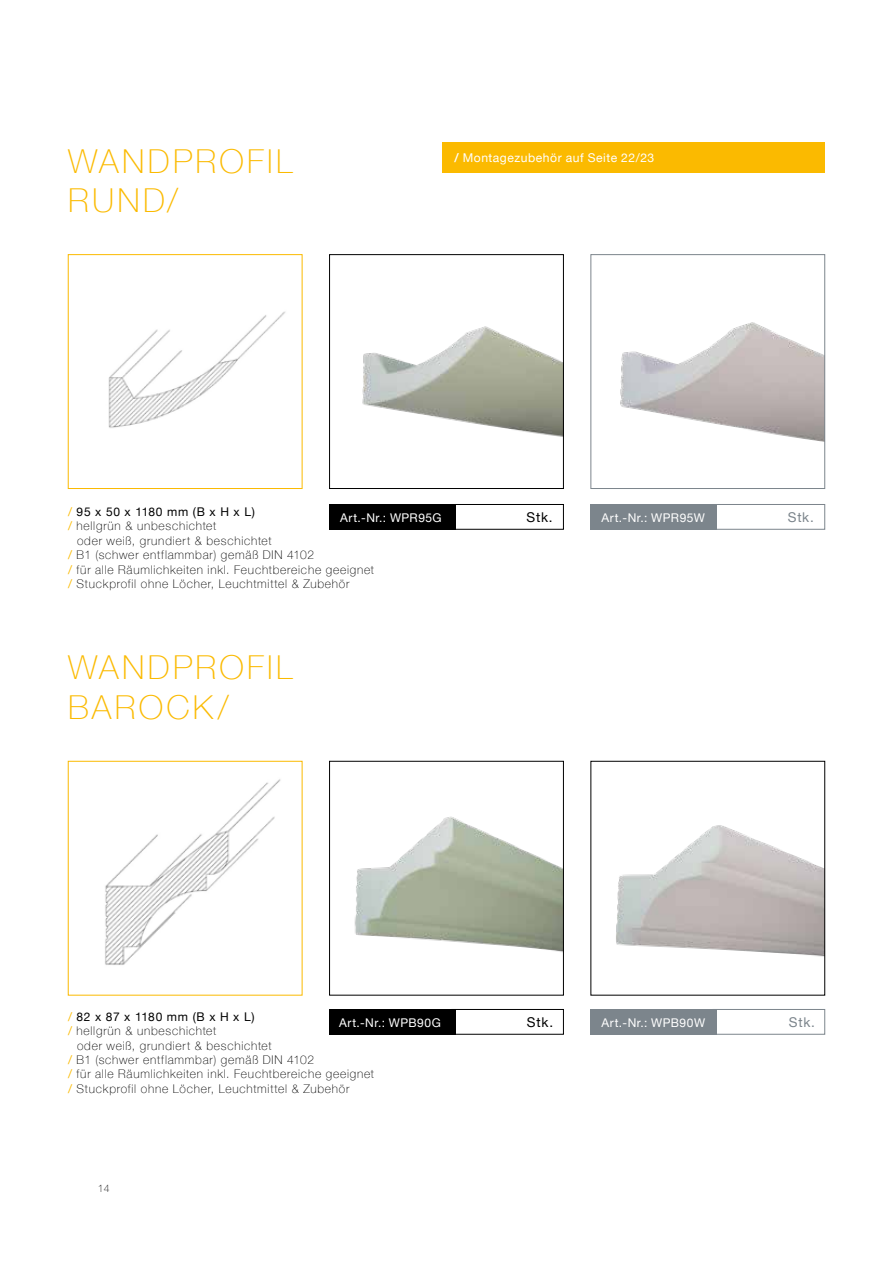
<style>
.page{position:relative;width:893px;height:1263px;background:#fff}
.page>*{position:absolute;margin:0;border:0;box-sizing:border-box;transform-origin:0 0}
.t1{font:100 33px/39.6px "Helvetica Neue";letter-spacing:.095em;color:#fbba00}
.t2{font:13.5px "Helvetica Neue";letter-spacing:.06em;color:#000}
.t3{font:13.5px "Helvetica Neue";letter-spacing:.06em;color:#7c858c}
.t4{font:12.15px "Helvetica Neue";letter-spacing:.045em;color:#fff}
.t5{font:100 12px/14.4px "Helvetica Neue";letter-spacing:.065em;color:#000}
.t6{font:12px "Helvetica Neue";letter-spacing:.04em;color:#fff}
.t7{font:100 10.5px "Helvetica Neue";color:#000}
.s1{font-weight:500}
.s2{font-weight:400;color:#fbba00}
.s3{font-weight:400}
</style>
<div class="page">
<img style="left:108px;top:311px;width:178px;height:117px">
<div style="left:68px;top:254px;width:234px;height:235px;border:1px solid #fbba00"></div>
<img style="left:362px;top:326px;width:200px;height:111px">
<div style="left:329px;top:254px;width:235px;height:235px;border:1px solid #000"></div>
<img style="left:620px;top:322px;width:203px;height:120px">
<div style="left:591px;top:254px;width:234px;height:235px;border:1px solid #7c858c"></div>
<div style="left:329px;top:504px;width:127px;height:25px;background:#000"></div>
<div style="left:452px;top:504px;width:112px;height:25px;border:1px solid #000"></div>
<div style="left:591px;top:504px;width:126px;height:25px;background:#7c858c"></div>
<div style="left:713px;top:504px;width:112px;height:25px;border:1px solid #7c858c"></div>
<img style="left:105px;top:779px;width:176px;height:186px">
<img style="left:354px;top:816px;width:208px;height:136px">
<div style="left:329px;top:761px;width:235px;height:234px;border:1px solid #000"></div>
<img style="left:616px;top:825px;width:207px;height:132px">
<div style="left:591px;top:761px;width:234px;height:234px;border:1px solid #000"></div>
<div style="left:329px;top:1009px;width:127px;height:25px;background:#000"></div>
<div style="left:452px;top:1009px;width:112px;height:25px;border:1px solid #000"></div>
<div style="left:591px;top:1009px;width:126px;height:25px;background:#7c858c"></div>
<div style="left:713px;top:1009px;width:112px;height:25px;border:1px solid #7c858c"></div>
<div style="left:442px;top:142px;width:383px;height:31px;background:#fbba00"></div>
<h1 class="t1" style="left:68px;top:140px;width:226px">WANDPROFIL<br>RUND/</h1>
<p class="t4" style="left:454px;top:148px;width:201px"><span class="s1">/</span> Montagezubehör auf Seite 22/23</p>
<p class="t5" style="left:68px;top:504px;width:188px"><span class="s2">/</span> <span class="s3">95 x 50 x 1180 mm (B x H x L) </span><span class="s2">/</span> hellgrün &amp; unbeschichtet</p>
<p class="t5" style="left:68px;top:533px;width:307px;text-indent:9px">oder weiß, grundiert &amp; beschichtet<br><span class="s2">/</span> B1 (schwer entflammbar) gemäß DIN 4102<br><span class="s2">/</span> für alle Räumlichkeiten inkl. Feuchtbereiche geeignet <span class="s2">/</span> Stuckprofil ohne Löcher, Leuchtmittel &amp; Zubehör</p>
<p class="t6" style="left:340px;top:509px;width:103px">Art.-Nr.: WPR95G</p>
<p class="t2" style="left:526px;top:507px;width:28px">Stk.</p>
<p class="t6" style="left:601px;top:509px;width:105px">Art.-Nr.: WPR95W</p>
<p class="t3" style="left:788px;top:507px;width:28px">Stk.</p>
<h1 class="t1" style="left:68px;top:646px;width:226px">WANDPROFIL<br>BAROCK/</h1>
<p class="t5" style="left:68px;top:1009px;width:188px"><span class="s2">/</span> <span class="s3">82 x 87 x 1180 mm (B x H x L) </span><span class="s2">/</span> hellgrün &amp; unbeschichtet</p>
<p class="t5" style="left:68px;top:1037px;width:307px;text-indent:9px">oder weiß, grundiert &amp; beschichtet<br><span class="s2">/</span> B1 (schwer entflammbar) gemäß DIN 4102<br><span class="s2">/</span> für alle Räumlichkeiten inkl. Feuchtbereiche geeignet <span class="s2">/</span> Stuckprofil ohne Löcher, Leuchtmittel &amp; Zubehör</p>
<p class="t6" style="left:339px;top:1014px;width:103px">Art.-Nr.: WPB90G</p>
<p class="t2" style="left:527px;top:1012px;width:28px">Stk.</p>
<p class="t6" style="left:601px;top:1014px;width:105px">Art.-Nr.: WPB90W</p>
<p class="t3" style="left:789px;top:1012px;width:28px">Stk.</p>
<p class="t7" style="left:98px;top:1180px;width:14px">14</p>
</div>
